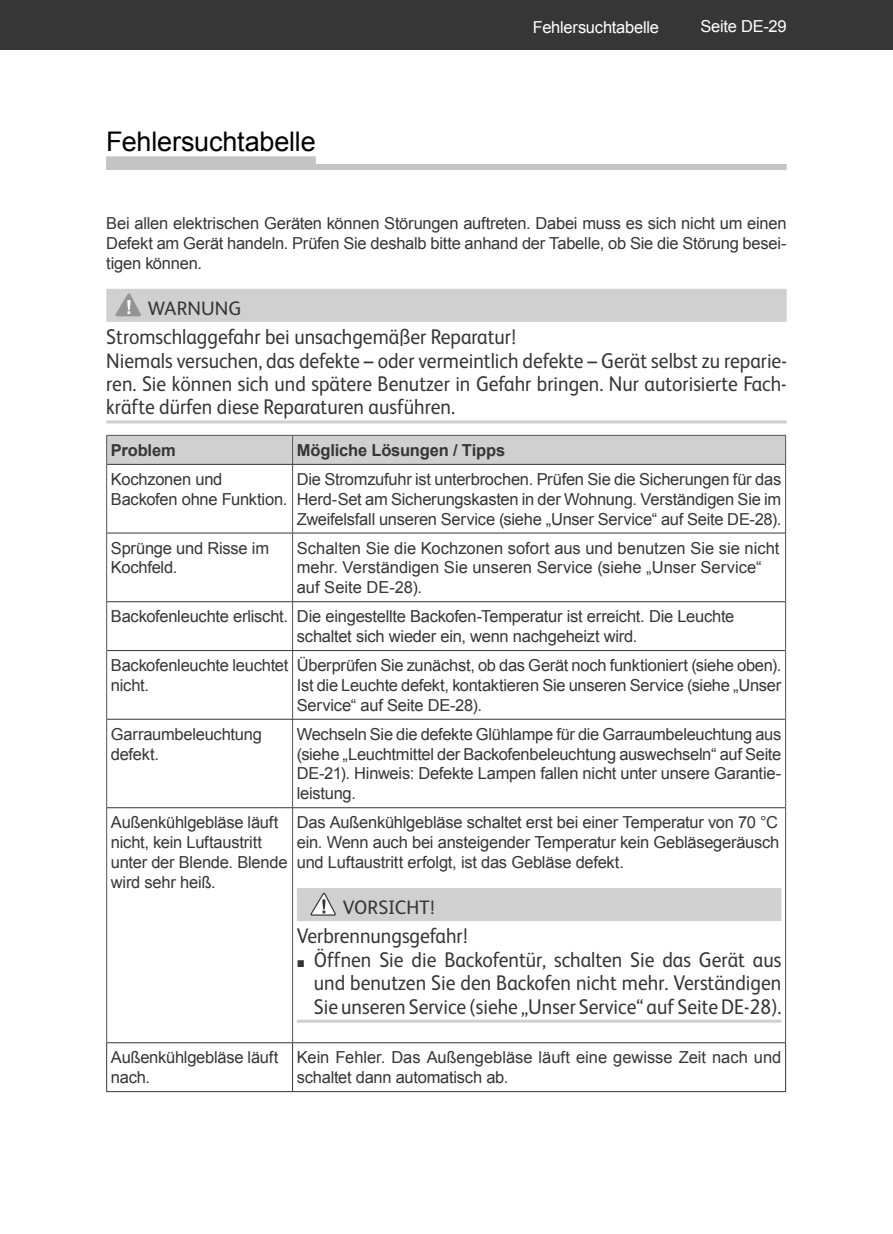
<style>
.page{position:relative;width:893px;height:1234px;background:#fff}
.page>*{position:absolute;margin:0;border:0;box-sizing:border-box;transform-origin:0 0}
.t1{font:27px "Arial";letter-spacing:-.005em;color:#000}
.t2{font:21.3px/23.4px "FS Albert";color:#363636;scale:.92 1}
.t3{font:19.5px "FS Albert";letter-spacing:.005em;color:#363636}
.t4{font:16.5px/19.8px "Arial";letter-spacing:-.015em;color:#363636}
.t5{font:700 16.5px "Arial";letter-spacing:-.01em;color:#363636}
.t6{font:16.5px "Arial";letter-spacing:-.015em;color:#fff}
.s1{font-family:"Arial";font-size:14.7px}
</style>
<div class="page">
<div style="left:0;top:0;width:893px;height:50px;background:#363636"></div>
<div style="left:106px;top:289px;width:681px;height:33px;background:#d0d0d0"></div>
<hr style="left:106px;top:420px;width:681px;height:3px;background:#d0d0d0">
<svg style="left:116px;top:293px;width:25px;height:24px"></svg>
<svg style="left:106px;top:435px;width:680px;height:29px;background:#cbcbcb"></svg>
<hr style="left:106px;top:464px;width:1px;height:69px;background:#545454">
<hr style="left:292px;top:464px;width:1px;height:68px;background:#545454">
<hr style="left:785px;top:464px;width:1px;height:69px;background:#545454">
<hr style="left:106px;top:533px;width:1px;height:68px;background:#545454">
<hr style="left:292px;top:533px;width:1px;height:68px;background:#545454">
<hr style="left:785px;top:533px;width:1px;height:68px;background:#545454">
<hr style="left:106px;top:601px;width:1px;height:49px;background:#545454">
<hr style="left:292px;top:602px;width:1px;height:48px;background:#545454">
<hr style="left:785px;top:601px;width:1px;height:49px;background:#545454">
<hr style="left:106px;top:650px;width:1px;height:69px;background:#545454">
<hr style="left:292px;top:650px;width:1px;height:68px;background:#545454">
<hr style="left:785px;top:650px;width:1px;height:69px;background:#545454">
<hr style="left:106px;top:719px;width:1px;height:88px;background:#545454">
<hr style="left:292px;top:719px;width:1px;height:88px;background:#545454">
<hr style="left:785px;top:719px;width:1px;height:88px;background:#545454">
<hr style="left:106px;top:807px;width:1px;height:235px;background:#545454">
<hr style="left:292px;top:808px;width:1px;height:234px;background:#545454">
<hr style="left:785px;top:807px;width:1px;height:235px;background:#545454">
<hr style="left:107px;top:601px;width:678px;height:1px;background:#363636">
<hr style="left:107px;top:650px;width:678px;height:1px;background:#363636">
<hr style="left:107px;top:718px;width:678px;height:1px;background:#363636">
<hr style="left:107px;top:807px;width:678px;height:1px;background:#363636">
<hr style="left:106px;top:1042px;width:187px;height:1px;background:#363636">
<hr style="left:106px;top:1042px;width:1px;height:48px;background:#363636">
<hr style="left:293px;top:1042px;width:493px;height:1px;background:#363636">
<hr style="left:292px;top:1042px;width:1px;height:48px;background:#363636">
<hr style="left:785px;top:1042px;width:1px;height:48px;background:#363636">
<hr style="left:106px;top:1090px;width:680px;height:1px;background:#363636">
<hr style="left:107px;top:464px;width:678px;height:1px;background:#363636">
<hr style="left:107px;top:532px;width:678px;height:1px;background:#363636">
<div style="left:297px;top:887px;width:484px;height:33px;background:#d0d0d0"></div>
<hr style="left:297px;top:1019px;width:484px;height:3px;background:#d0d0d0">
<svg style="left:311px;top:892px;width:25px;height:24px"></svg>
<div style="left:106px;top:156px;width:210px;height:12px;background:#c4c4c4"></div>
<div style="left:106px;top:164px;width:681px;height:6px;background:#c4c4c4"></div>
<h1 class="t1" style="left:106px;top:127px;width:211px">Fehlersuchtabelle</h1>
<p class="t6" style="left:533px;top:18px;width:128px">Fehlersuchtabelle</p>
<p class="t6" style="left:700px;top:17px;width:88px">Seite DE-29</p>
<p class="t4" style="left:106px;top:213px;width:682px;text-align:justify">Bei allen elektrischen Geräten können Störungen auf tre ten. Da bei muss es sich nicht um ei nen Defekt am Gerät handeln. Prüfen Sie des halb bitte an hand der Ta bel le, ob Sie die Störung be sei&shy;ti gen können.</p>
<p class="t3" style="left:148px;top:301px;width:95px">WARNUNG</p>
<p class="t2" style="left:106px;top:327px;width:741px">Stromschlaggefahr bei unsachgemäßer Reparatur!<br>Nie mals versuchen, das de fek te – oder ver meint lich defekte – Ge rät selbst zu re pa rie&shy;ren. Sie kön nen sich und spä te re Be nut zer in Gefahr brin gen. Nur au to ri sier te Fach&shy;kräf te dürfen die se Re pa ra tu ren ausführen.</p>
<p class="t5" style="left:111px;top:441px;width:66px">Problem</p>
<p class="t5" style="left:297px;top:441px;width:210px">Mögliche Lösungen / Tipps</p>
<p class="t4" style="left:111px;top:469px;width:178px">Kochzonen und<br>Backofen ohne Funktion.</p>
<p class="t4" style="left:297px;top:469px;width:486px;text-align:justify">Die Stromzufuhr ist unterbrochen. Prüfen Sie die Sicherungen für das Herd-Set am Si che rungs ka sten in der Wohnung. Verständigen Sie im Zweifelsfall unseren Service (siehe „Unser Service“ auf Seite DE-28).</p>
<p class="t4" style="left:111px;top:538px;width:160px">Sprünge und Risse im<br>Kochfeld.</p>
<p class="t4" style="left:297px;top:538px;width:484px">Schalten Sie die Kochzonen sofort aus und benutzen Sie sie nicht mehr. Verständigen Sie unseren Service (siehe „Unser Service“ auf Seite DE-28).</p>
<p class="t4" style="left:297px;top:606px;width:439px;text-indent:-186px">Backofenleuchte erlischt. Die eingestellte Backofen-Temperatur ist erreicht. Die Leuchte schaltet sich wieder ein, wenn nachgeheizt wird.</p>
<p class="t4" style="left:111px;top:655px;width:179px">Backofenleuchte leuchtet nicht.</p>
<p class="t4" style="left:297px;top:655px;width:486px;text-align:justify">Überprüfen Sie zunächst, ob das Gerät noch funktioniert (siehe oben).<br>Ist die Leuchte defekt, kontaktieren Sie unseren Service (siehe „Unser Service“ auf Seite DE-28).</p>
<p class="t4" style="left:111px;top:724px;width:152px">Garraumbeleuchtung defekt.</p>
<p class="t4" style="left:297px;top:724px;width:486px;text-align:justify">Wechseln Sie die defekte Glühlampe für die Garraumbeleuchtung aus (siehe „Leuchtmittel der Backofen beleuchtung auswechseln“ auf Seite DE-21). Hinweis: Defekte Lam pen fal len nicht unter unsere Ga ran tie&shy;lei stung.</p>
<p class="t4" style="left:111px;top:812px;width:178px">Außenkühlgebläse läuft nicht, kein Luftaustritt unter der Blende. Blende wird sehr heiß.</p>
<p class="t4" style="left:297px;top:812px;width:484px;text-align:justify">Das Außenkühlgebläse schaltet erst bei einer Temperatur von 70 °C ein. Wenn auch bei ansteigender Temperatur kein Gebläse geräusch und Luftaustritt erfolgt, ist das Gebläse defekt.</p>
<p class="t3" style="left:343px;top:900px;width:93px">VORSICHT!</p>
<p class="t2" style="left:297px;top:925px;width:187px">Verbrennungsgefahr!</p>
<p class="t2" style="left:314px;top:949px;width:510px;text-align:justify;text-indent:-17px"><span class="s1">■</span> Öffnen Sie die Backofentür, schalten Sie das Gerät aus und benutzen Sie den Backofen nicht mehr. Verständigen Sie unseren Service (siehe „Unser Service“ auf Seite DE-28).</p>
<p class="t4" style="left:111px;top:1047px;width:169px">Außenkühlgebläse läuft nach.</p>
<p class="t4" style="left:297px;top:1047px;width:486px">Kein Fehler. Das Außengebläse läuft eine gewisse Zeit nach und schaltet dann automatisch ab.</p>
</div>
